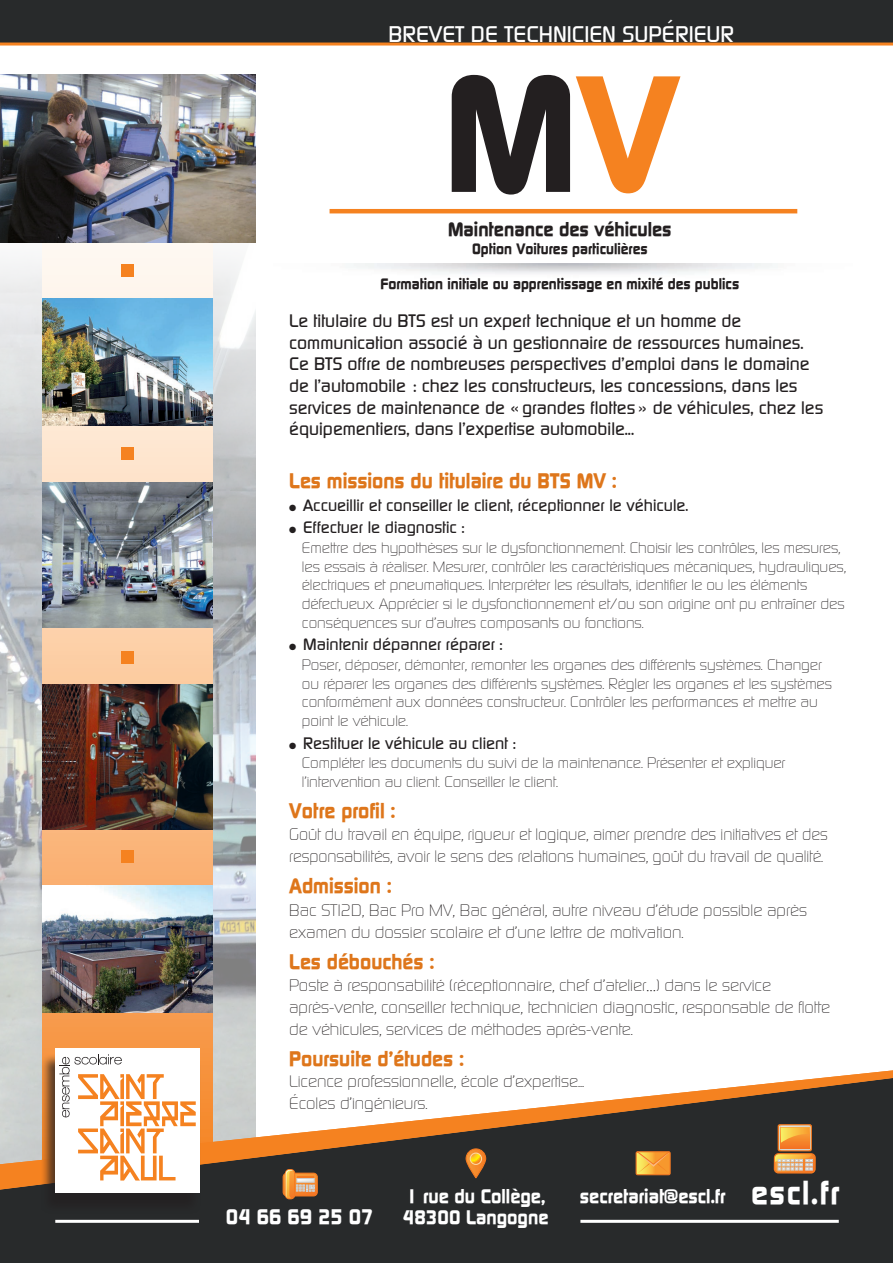
<style>
.page{position:relative;width:893px;height:1263px;background:#fff}
.page>*{position:absolute;margin:0;border:0;box-sizing:border-box;transform-origin:0 0}
.t1{font:700 165px "Continuum";color:#231f20}
.t2{font:500 22.5px "Continuum";color:#fff}
.t3{font:700 21px "Continuum";color:#de761b}
.t4{font:700 21px "Continuum";color:#fff}
.t5{font:700 19.5px/21px "Continuum";color:#fff}
.t6{font:700 19.5px "Continuum";color:#231f20}
.t7{font:500 18px/21.6px "Continuum";color:#231f20}
.t8{font:300 16.5px/21.8px "Continuum";color:#231f20}
.t9{font:300 16.5px/21.8px "Continuum";color:#231f20;scale:.96 1}
.t10{font:500 16.5px "Continuum";color:#231f20}
.t11{font:300 15px/18.8px "Continuum";color:#231f20}
.t12{font:700 15px "Continuum";color:#231f20}
.s1{color:#f58220}
.s2{font-size:32.4px}
</style>
<div class="page">
<img style="left:0;top:580px;width:255px;height:490px">
<svg style="left:0;top:74px;width:256px;height:506px"></svg>
<svg style="left:43px;top:242px;width:170px;height:828px;background:#f9cca5"></svg>
<div style="left:0;top:0;width:893px;height:43px;background:#282a2b"></div>
<hr style="left:0;top:43px;width:893px;height:3px;background:#f58220">
<hr style="left:330px;top:209px;width:467px;height:4px;background:#f58220">
<img style="left:43px;top:885px;width:170px;height:128px">
<img style="left:43px;top:298px;width:170px;height:128px">
<img style="left:43px;top:483px;width:170px;height:144px">
<img style="left:43px;top:684px;width:170px;height:145px">
<img style="left:0;top:74px;width:255px;height:168px">
<div style="left:121px;top:850px;width:13px;height:13px;background:#f58220"></div>
<div style="left:121px;top:264px;width:13px;height:12px;background:#f58220"></div>
<div style="left:121px;top:448px;width:13px;height:12px;background:#f58220"></div>
<div style="left:121px;top:651px;width:13px;height:12px;background:#f58220"></div>
<div style="left:0;top:1189px;width:893px;height:74px;background:#282a2b"></div>
<svg style="left:0;top:1070px;width:893px;height:119px;fill:#282a2b"></svg>
<div style="left:40px;top:1053px;width:161px;height:161px;background:#231f20;opacity:.75"></div>
<div style="left:55px;top:1048px;width:145px;height:145px;background:#fff"></div>
<svg style="left:59px;top:1054px;width:137px;height:126px"></svg>
<div style="left:283px;top:1173px;width:35px;height:23px;border:1px solid #f47921;border-radius:4px"></div>
<svg style="left:283px;top:1169px;width:34px;height:30px"></svg>
<svg style="left:466px;top:1149px;width:20px;height:29px"></svg>
<div style="left:466px;top:1148px;width:20px;height:30px;border:1px solid #f47921;border-radius:10px"></div>
<svg style="left:470px;top:1153px;width:12px;height:11px"></svg>
<div style="left:470px;top:1152px;width:12px;height:13px;border:1px solid #fdd9a2;border-radius:50%"></div>
<div style="left:636px;top:1151px;width:35px;height:24px;border:1px solid #f37823;border-radius:2px"></div>
<svg style="left:636px;top:1152px;width:34px;height:23px"></svg>
<div style="left:774px;top:1153px;width:42px;height:20px;border:2px solid #f47921;border-radius:4px"></div>
<svg style="left:774px;top:1124px;width:41px;height:49px;background:#d29755"></svg>
<hr style="left:55px;top:1220px;width:144px;height:3px;background:#fff">
<hr style="left:580px;top:1220px;width:259px;height:3px;background:#fff">
<h2 class="t2" style="left:388px;top:19px;width:347px">BREVET DE TECHNICIEN SUPÉRIEUR</h2>
<h1 class="t1" style="left:444px;top:24px;width:236px">M<span class="s1">V</span></h1>
<h3 class="t6" style="left:448px;top:216px;width:225px">Maintenance des véhicules</h3>
<p class="t12" style="left:472px;top:239px;width:177px">Option Voitures particulières</p>
<p class="t12" style="left:381px;top:273px;width:360px">Formation initiale ou apprentissage en mixité des publics</p>
<p class="t7" style="left:289px;top:310px;width:536px">Le titulaire du BTS est un expert technique et un homme de communication associé à un gestionnaire de ressources humaines.<br>Ce BTS offre de nombreuses perspectives d’emploi dans le domaine de l’automobile : chez les constructeurs, les concessions, dans les services de maintenance de «grandes flottes» de véhicules, chez les équipementiers, dans l’expertise automobile...</p>
<h3 class="t3" style="left:289px;top:467px;width:329px">Les missions du titulaire du BTS MV :</h3>
<p class="t10" style="left:289px;top:494px;width:401px">● Accueillir et conseiller le client, réceptionner le véhicule.</p>
<p class="t10" style="left:289px;top:517px;width:177px">● Effectuer le diagnostic :</p>
<p class="t11" style="left:302px;top:538px;width:546px">Emettre des hypothèses sur le dysfonctionnement. Choisir les contrôles, les mesures, les essais à réaliser. Mesurer, contrôler les caractéristiques mécaniques, hydrauliques, électriques et pneumatiques. Interpréter les résultats, identifier le ou les éléments défectueux. Apprécier si le dysfonctionnement et/ou son origine ont pu entraîner des conséquences sur d’autres composants ou fonctions.</p>
<p class="t10" style="left:289px;top:634px;width:215px">● Maintenir dépanner réparer :</p>
<p class="t11" style="left:302px;top:655px;width:532px">Poser, déposer, démonter, remonter les organes des différents systèmes. Changer ou réparer les organes des différents systèmes. Régler les organes et les systèmes conformément aux données constructeur. Contrôler les performances et mettre au point le véhicule.</p>
<p class="t10" style="left:289px;top:732px;width:228px">● Restituer le véhicule au client :</p>
<p class="t11" style="left:302px;top:753px;width:485px">Compléter les documents du suivi de la maintenance. Présenter et expliquer l’intervention au client. Conseiller le client.</p>
<h3 class="t3" style="left:289px;top:796px;width:108px">Votre profil :</h3>
<p class="t9" style="left:289px;top:823px;width:562px">Goût du travail en équipe, rigueur et logique, aimer prendre des initiatives et des responsabilités, avoir le sens des relations humaines, goût du travail de qualité.</p>
<h3 class="t3" style="left:289px;top:872px;width:104px">Admission :</h3>
<p class="t8" style="left:289px;top:898px;width:519px;line-height:22.5px">Bac STI2D, Bac Pro MV, Bac général, autre niveau d’étude possible après examen du dossier scolaire et d’une lettre de motivation.</p>
<h3 class="t3" style="left:289px;top:948px;width:147px">Les débouchés :</h3>
<p class="t8" style="left:289px;top:974px;width:542px">Poste à responsabilité (réceptionnaire, chef d’atelier…) dans le service après-vente, conseiller technique, technicien diagnostic, responsable de flotte de véhicules, services de méthodes après-vente.</p>
<h3 class="t3" style="left:289px;top:1044px;width:177px">Poursuite d’études :</h3>
<p class="t8" style="left:289px;top:1070px;width:297px">Licence professionnelle, école d’expertise...<br>Écoles d’ingénieurs.</p>
<h3 class="t4" style="left:226px;top:1202px;width:149px">04 66 69 25 07</h3>
<h3 class="t5" style="left:403px;top:1185px;width:147px">1 rue du Collège,<br>48300 Langogne</h3>
<h3 class="t5" style="left:580px;top:1185px;width:261px">secretariat@escl.fr <span class="s2">escl.fr</span></h3>
</div>
